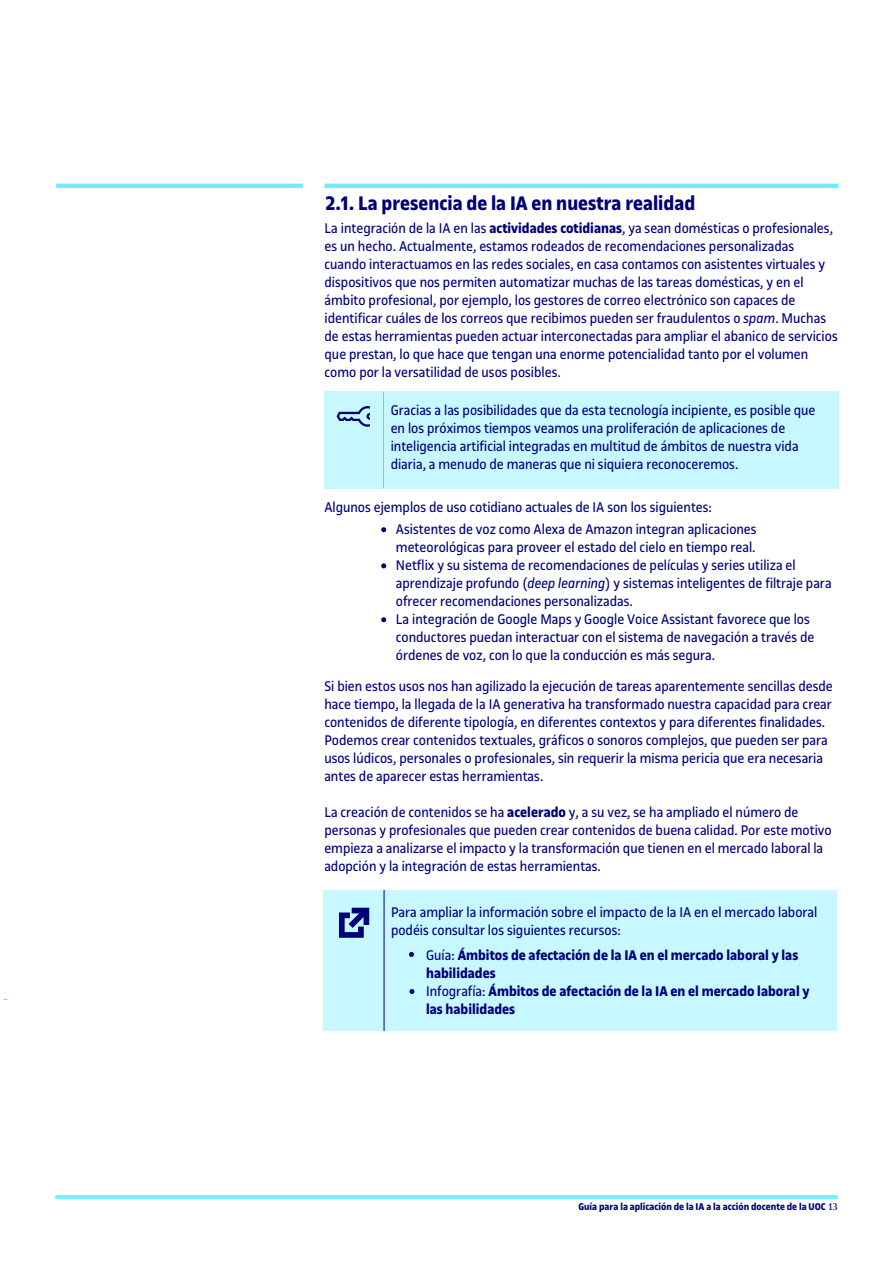
<style>
.page{position:relative;width:893px;height:1264px;background:#fff}
.page>*{position:absolute;margin:0;border:0;box-sizing:border-box;transform-origin:0 0}
.t1{font:700 21px "UOC Sans";color:#000078}
.t2{font:15px/18px "UOC Sans";color:#000078}
.t3{font:700 15px/18px "UOC Sans";color:#000078}
.t4{font:700 10.5px "UOC Sans";color:#000078}
.s1{font-weight:700}
.s2{font-style:italic}
.s3{font-weight:400}
.s4{font-family:"UOC Serif";font-weight:400}
</style>
<div class="page">
<div style="left:56px;top:183px;width:247px;height:5px;background:#73ecff"></div>
<div style="left:325px;top:183px;width:513px;height:5px;background:#73ecff"></div>
<div style="left:324px;top:391px;width:514px;height:97px;background:#c7f8ff"></div>
<svg style="left:381px;top:617px;width:5px;height:5px"></svg>
<svg style="left:381px;top:527px;width:5px;height:5px"></svg>
<svg style="left:381px;top:563px;width:5px;height:5px"></svg>
<div style="left:323px;top:889px;width:514px;height:141px;background:#c7f8ff"></div>
<svg style="left:409px;top:952px;width:5px;height:4px"></svg>
<svg style="left:339px;top:907px;width:30px;height:30px"></svg>
<svg style="left:409px;top:989px;width:5px;height:4px"></svg>
<svg style="left:55px;top:1195px;width:783px;height:3px;background:#7aedff"></svg>
<svg style="left:337px;top:406px;width:33px;height:20px"></svg>
<h1 class="t1" style="left:326px;top:191px;width:371px">2.1. La presencia de la IA en nuestra realidad</h1>
<p class="t2" style="left:325px;top:219px;width:515px">La integración de la IA en las <span class="s1">actividades cotidianas</span>, ya sean domésticas o profesionales, es un hecho. Actualmente, estamos rodeados de recomendaciones personalizadas cuando interactuamos en las redes sociales, en casa contamos con asistentes virtuales y dispositivos que nos permiten automatizar muchas de las tareas domésticas, y en el ámbito profesional, por ejemplo, los gestores de correo electrónico son capaces de identificar cuáles de los correos que recibimos pueden ser fraudulentos o <span class="s2">spam</span>. Muchas de estas herramientas pueden actuar interconectadas para ampliar el abanico de servicios que prestan, lo que hace que tengan una enorme potencialidad tanto por el volumen como por la versatilidad de usos posibles.</p>
<p class="t2" style="left:391px;top:401px;width:426px">Gracias a las posibilidades que da esta tecnología incipiente, es posible que en los próximos tiempos veamos una proliferación de aplicaciones de inteligencia artificial integradas en multitud de ámbitos de nuestra vida diaria, a menudo de maneras que ni siquiera reconoceremos.</p>
<p class="t2" style="left:396px;top:496px;width:362px;line-height:21.8px;text-indent:-72px">Algunos ejemplos de uso cotidiano actuales de IA son los siguientes:<br>Asistentes de voz como Alexa de Amazon integran aplicaciones</p>
<p class="t2" style="left:396px;top:538px;width:437px">meteorológicas para proveer el estado del cielo en tiempo real.<br>Netflix y su sistema de recomendaciones de películas y series utiliza el aprendizaje profundo (<span class="s2">deep learning</span>) y sistemas inteligentes de filtraje para ofrecer recomendaciones personalizadas.<br>La integración de Google Maps y Google Voice Assistant favorece que los conductores puedan interactuar con el sistema de navegación a través de órdenes de voz, con lo que la conducción es más segura.</p>
<p class="t2" style="left:324px;top:677px;width:510px">Si bien estos usos nos han agilizado la ejecución de tareas aparentemente sencillas desde hace tiempo, la llegada de la IA generativa ha transformado nuestra capacidad para crear contenidos de diferente tipología, en diferentes contextos y para diferentes finalidades.<br>Podemos crear contenidos textuales, gráficos o sonoros complejos, que pueden ser para usos lúdicos, personales o profesionales, sin requerir la misma pericia que era necesaria antes de aparecer estas herramientas.</p>
<p class="t2" style="left:324px;top:803px;width:509px">La creación de contenidos se ha <span class="s1">acelerado</span> y, a su vez, se ha ampliado el número de personas y profesionales que pueden crear contenidos de buena calidad. Por este motivo empieza a analizarse el impacto y la transformación que tienen en el mercado laboral la adopción y la integración de estas herramientas.</p>
<p class="t2" style="left:391px;top:902px;width:428px">Para ampliar la información sobre el impacto de la IA en el mercado laboral podéis consultar los siguientes recursos:</p>
<p class="t3" style="left:426px;top:945px;width:385px"><span class="s3">Guía:</span> Ámbitos de afectación de la IA en el mercado laboral y las habilidades<br><span class="s3">Infografía:</span> Ámbitos de afectación de la IA en el mercado laboral y las habilidades</p>
<p class="t4" style="left:578px;top:1200px;width:261px">Guía para la aplicación de la IA a la acción docente de la UOC <span class="s4">13</span></p>
</div>
